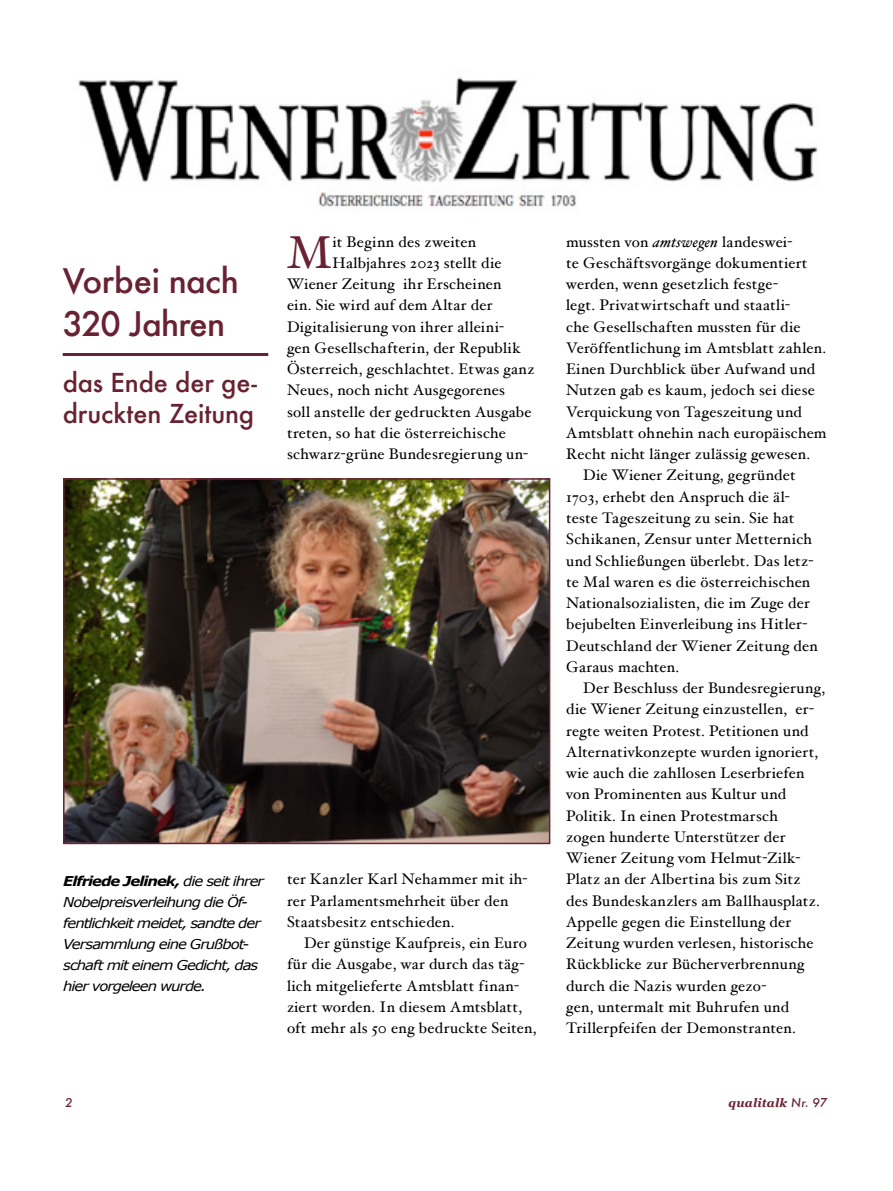
<style>
.page{position:relative;width:893px;height:1191px;background:#fff}
.page>*{position:absolute;margin:0;border:0;box-sizing:border-box;transform-origin:0 0}
.t1{font:46.05px "Hoefler Text";color:#682233}
.t2{font:500 33px/42.9px "Futura";letter-spacing:-.025em;color:#682233}
.t3{font:500 25.5px/30.6px "Futura";letter-spacing:-.005em;color:#682233}
.t4{font:15.3px/21.3px "Hoefler Text";letter-spacing:.015em;color:#000}
.t5{font:italic 13.5px/21px "Verdana";letter-spacing:-.07em;color:#000;scale:1.1 1}
.t6{font:italic 700 12px "Georgia";letter-spacing:.015em;color:#682233}
.t7{font:italic 500 12px "Futura";color:#682233}
.s1{font-weight:700}
.s2{font-style:italic}
.s3{font-family:"Futura";font-weight:500}
</style>
<div class="page">
<img style="left:78px;top:77px;width:740px;height:135px">
<img style="left:66px;top:481px;width:481px;height:360px">
<div style="left:63px;top:478px;width:487px;height:366px;border:2px solid #682233"></div>
<hr style="left:63px;top:353px;width:205px;height:3px;background:#682233">
<h2 class="t2" style="left:63px;top:259px;width:178px">Vorbei nach<br>320 Jahren</h2>
<h3 class="t3" style="left:63px;top:367px;width:196px">das Ende der ge&shy;druckten Zeitung</h3>
<h1 class="t1" style="left:287px;top:225px;width:46px">M</h1>
<p class="t4" style="left:332px;top:231px;width:145px">it Beginn des zweiten</p>
<p class="t4" style="left:332px;top:252px;width:171px">Halbjahres 2023 stellt die</p>
<p class="t4" style="left:287px;top:273px;width:216px">Wiener Zeitung ihr Erscheinen</p>
<p class="t4" style="left:287px;top:294px;width:207px">ein. Sie wird auf dem Altar der</p>
<p class="t4" style="left:287px;top:316px;width:219px">Digitalisierung von ihrer alleini-</p>
<p class="t4" style="left:287px;top:337px;width:235px">gen Gesellschafterin, der Republik</p>
<p class="t4" style="left:287px;top:358px;width:249px">Österreich, geschlachtet. Etwas ganz</p>
<p class="t4" style="left:287px;top:379px;width:219px">Neues, noch nicht Ausgegorenes</p>
<p class="t4" style="left:287px;top:401px;width:246px">soll anstelle der gedruckten Ausgabe</p>
<p class="t4" style="left:287px;top:422px;width:221px">treten, so hat die österreichische</p>
<p class="t4" style="left:287px;top:443px;width:243px">schwarz-grüne Bundesregierung un-</p>
<p class="t5" style="left:63px;top:870px;width:184px"><span class="s1">Elfriede Jelinek,</span> die seit ihrer<br>Nobelpreisverleihung die Öf&shy;fentlichkeit meidet, sandte der<br>Versammlung eine Grußbot&shy;schaft mit einem Gedicht, das hier vorgeleen wurde.</p>
<p class="t4" style="left:287px;top:868px;width:242px">ter Kanzler Karl Nehammer mit ih&shy;rer Parlamentsmehrheit über den<br>Staatsbesitz entschieden.</p>
<p class="t4" style="left:287px;top:932px;width:251px;text-indent:17px">Der günstige Kaufpreis, ein Euro für die Ausgabe, war durch das täg&shy;lich mitgelieferte Amtsblatt finan&shy;ziert worden. In diesem Amtsblatt, oft mehr als 50 eng bedruckte Seiten,</p>
<p class="t4" style="left:566px;top:231px;width:228px">mussten von <span class="s2">amtswegen</span> landeswei-</p>
<p class="t4" style="left:566px;top:252px;width:243px">te Geschäftsvorgänge dokumentiert</p>
<p class="t4" style="left:566px;top:273px;width:213px">werden, wenn gesetzlich festge-</p>
<p class="t4" style="left:566px;top:294px;width:225px">legt. Privatwirtschaft und staatli-</p>
<p class="t4" style="left:566px;top:316px;width:236px">che Gesellschaften mussten für die</p>
<p class="t4" style="left:566px;top:337px;width:262px">Veröffentlichung im Amtsblatt zahlen.</p>
<p class="t4" style="left:566px;top:358px;width:250px">Einen Durchblick über Aufwand und</p>
<p class="t4" style="left:566px;top:379px;width:250px">Nutzen gab es kaum, jedoch sei diese</p>
<p class="t4" style="left:566px;top:401px;width:237px">Verquickung von Tageszeitung und</p>
<p class="t4" style="left:566px;top:422px;width:262px">Amtsblatt ohnehin nach europäischem</p>
<p class="t4" style="left:566px;top:443px;width:246px">Recht nicht länger zulässig gewesen.</p>
<p class="t4" style="left:583px;top:464px;width:214px">Die Wiener Zeitung, gegründet</p>
<p class="t4" style="left:566px;top:486px;width:225px">1703, erhebt den Anspruch die äl-</p>
<p class="t4" style="left:566px;top:507px;width:230px">teste Tageszeitung zu sein. Sie hat</p>
<p class="t4" style="left:566px;top:528px;width:247px">Schikanen, Zensur unter Metternich</p>
<p class="t4" style="left:566px;top:549px;width:249px">und Schließungen überlebt. Das letz-</p>
<p class="t4" style="left:566px;top:571px;width:246px">te Mal waren es die österreichischen</p>
<p class="t4" style="left:566px;top:592px;width:245px">Nationalsozialisten, die im Zuge der</p>
<p class="t4" style="left:566px;top:613px;width:243px">bejubelten Einverleibung ins Hitler-</p>
<p class="t4" style="left:566px;top:634px;width:253px">Deutschland der Wiener Zeitung den</p>
<p class="t4" style="left:566px;top:656px;width:115px">Garaus machten.</p>
<p class="t4" style="left:583px;top:677px;width:244px">Der Beschluss der Bundesregierung,</p>
<p class="t4" style="left:566px;top:698px;width:249px">die Wiener Zeitung einzustellen, er-</p>
<p class="t4" style="left:566px;top:719px;width:244px">regte weiten Protest. Petitionen und</p>
<p class="t4" style="left:566px;top:741px;width:254px">Alternativkonzepte wurden ignoriert,</p>
<p class="t4" style="left:566px;top:762px;width:240px">wie auch die zahllosen Leserbriefen</p>
<p class="t4" style="left:566px;top:783px;width:221px">von Prominenten aus Kultur und</p>
<p class="t4" style="left:566px;top:804px;width:213px">Politik. In einen Protestmarsch</p>
<p class="t4" style="left:566px;top:826px;width:221px">zogen hunderte Unterstützer der</p>
<p class="t4" style="left:566px;top:847px;width:236px">Wiener Zeitung vom Helmut-Zilk-</p>
<p class="t4" style="left:566px;top:868px;width:236px">Platz an der Albertina bis zum Sitz</p>
<p class="t4" style="left:566px;top:889px;width:255px">des Bundeskanzlers am Ballhausplatz.</p>
<p class="t4" style="left:566px;top:911px;width:227px">Appelle gegen die Einstellung der</p>
<p class="t4" style="left:566px;top:932px;width:249px">Zeitung wurden verlesen, historische</p>
<p class="t4" style="left:566px;top:953px;width:240px">Rückblicke zur Bücherverbrennung</p>
<p class="t4" style="left:566px;top:974px;width:202px">durch die Nazis wurden gezo-</p>
<p class="t4" style="left:566px;top:996px;width:224px">gen, untermalt mit Buhrufen und</p>
<p class="t4" style="left:566px;top:1017px;width:231px">Trillerpfeifen der Demonstranten.</p>
<p class="t7" style="left:65px;top:1094px;width:9px">2</p>
<p class="t6" style="left:728px;top:1095px;width:100px">qualitalk <span class="s3">Nr. 97</span></p>
</div>
